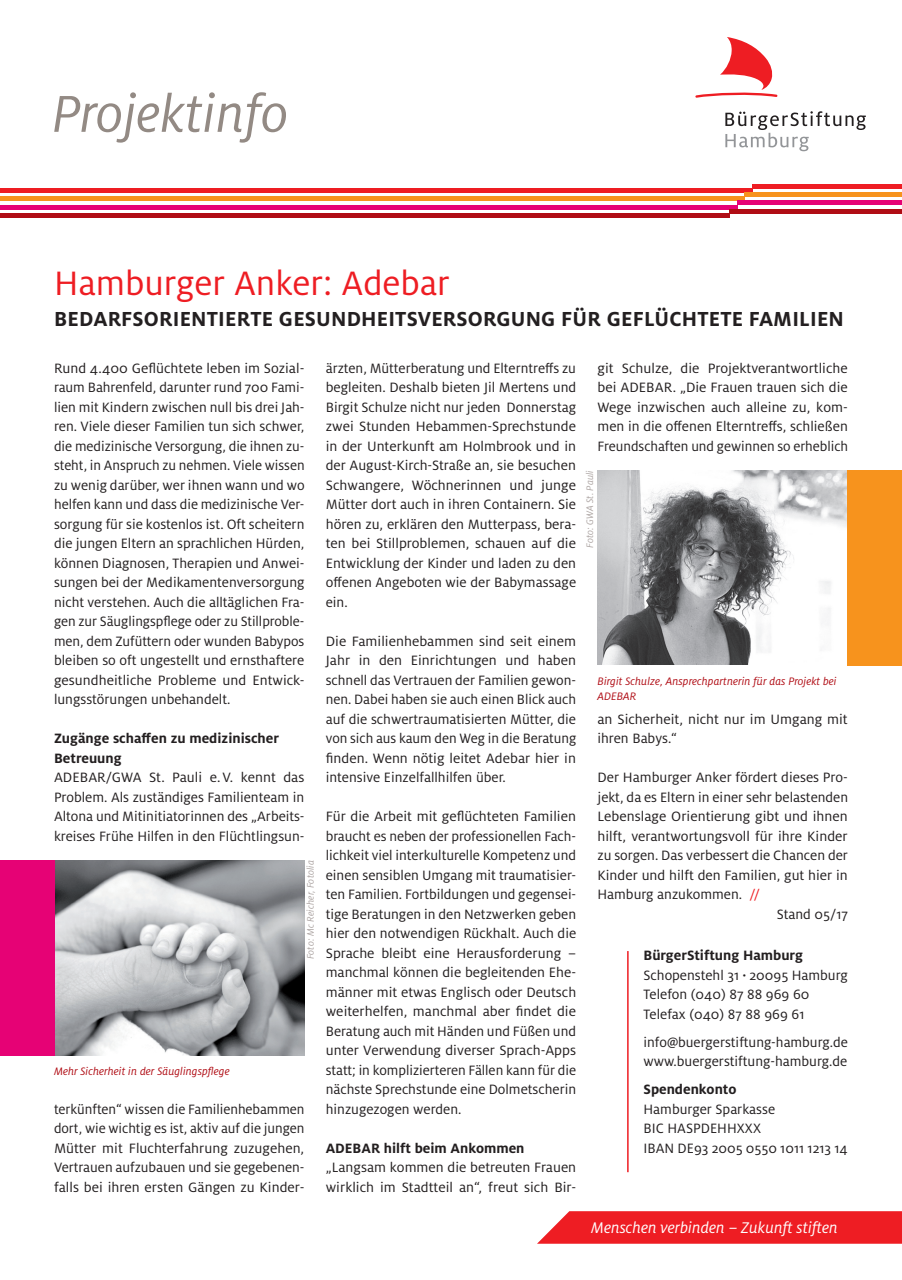
<style>
.page{position:relative;width:902px;height:1280px;background:#fff}
.page>*{position:absolute;margin:0;border:0;box-sizing:border-box;transform-origin:0 0}
.t1{font:italic 57.45px "Milo OT";color:#938a84}
.t2{font:37.5px "Milo OT";color:#ee1d23}
.t3{font:700 22.5px "Milo OT";letter-spacing:.01em;color:#231f20}
.t4{font:italic 17.1px "Milo OT";color:#fff}
.t5{font:15px/19.5px "Milo OT";color:#231f20;text-align:justify}
.t6{font:700 15px/19.5px "Milo OT";color:#231f20}
.t7{font:italic 12px/15px "Milo OT";letter-spacing:.005em;color:#b00d15}
.t8{font:italic 10.5px "Milo OT";letter-spacing:.005em;color:#ada5a3}
.s1{color:#ee1d23}
.s2{font-weight:700}
.s3{font-size:9px}
</style>
<div class="page">
<hr style="left:0;top:188px;width:752px;height:4px;background:#ee1d23">
<hr style="left:0;top:197px;width:744px;height:4px;background:#f7931d">
<hr style="left:0;top:205px;width:737px;height:4px;background:#e60275">
<div style="left:0;top:213px;width:729px;height:5px;background:#b00d15"></div>
<hr style="left:752px;top:184px;width:149px;height:4px;background:#ee1d23">
<div style="left:744px;top:192px;width:157px;height:5px;background:#f7931d"></div>
<hr style="left:737px;top:201px;width:164px;height:4px;background:#e60275">
<hr style="left:729px;top:209px;width:172px;height:4px;background:#b00d15">
<svg style="left:725px;top:111px;width:140px;height:40px"></svg>
<svg style="left:695px;top:37px;width:82px;height:61px"></svg>
<hr style="left:627px;top:951px;width:1px;height:221px;background:#ee1d23">
<img style="left:54px;top:860px;width:250px;height:195px">
<div style="left:0;top:860px;width:54px;height:195px;background:#e60275"></div>
<img style="left:597px;top:470px;width:250px;height:195px">
<div style="left:847px;top:470px;width:54px;height:195px;background:#f7931d"></div>
<svg style="left:537px;top:1211px;width:364px;height:33px;background:#ef2f34"></svg>
<div style="left:591px;top:1219px;width:247px;height:14px;background:#ee1d23"></div>
<h1 class="t1" style="left:52px;top:80px;width:238px">Projektinfo</h1>
<h2 class="t2" style="left:54px;top:261px;width:397px">Hamburger Anker: Adebar</h2>
<h3 class="t3" style="left:54px;top:306px;width:28px">Bedar</h3>
<h3 class="t3" style="left:121px;top:306px;width:724px">fsorientierte Gesundheitsversorgung für geflüchtete Familien</h3>
<p class="t5" style="left:54px;top:358px;width:252px">Rund 4.400 Geflüchtete leben im Sozial&shy;raum Bahrenfeld, darunter rund 700 Fami&shy;lien mit Kindern zwischen null bis drei Jah&shy;ren. Viele dieser Familien tun sich schwer, die medizinische Versorgung, die ihnen zu&shy;steht, in Anspruch zu nehmen. Viele wissen zu wenig darüber, wer ihnen wann und wo helfen kann und dass die medizinische Ver&shy;sorgung für sie kostenlos ist. Oft scheitern die jungen Eltern an sprachlichen Hürden, können Diagnosen, Therapien und Anwei&shy;sungen bei der Medikamentenversorgung nicht verstehen. Auch die alltäglichen Fra&shy;gen zur Säuglingspflege oder zu Stillproble&shy;men, dem Zufüttern oder wunden Babypos bleiben so oft ungestellt und ernsthaftere gesundheitliche Probleme und Entwick&shy;lungsstörungen unbehandelt.</p>
<p class="t6" style="left:54px;top:728px;width:226px">Zugänge schaffen zu medizinischer<br>Betreuung</p>
<p class="t5" style="left:54px;top:767px;width:252px">ADEBAR/GWA St. Pauli e.V. kennt das Problem. Als zuständiges Familienteam in Altona und Mitinitiatorinnen des „Arbeits&shy;kreises Frühe Hilfen in den Flüchtlingsun-</p>
<p class="t7" style="left:54px;top:1063px;width:177px">Mehr Sicherheit in der Säuglingspflege</p>
<p class="t8" style="left:304px;top:959px;width:101px;rotate:-90deg">Foto: Mc Reicher, Fotolia</p>
<p class="t5" style="left:54px;top:1099px;width:252px">terkünften“ wissen die Familienhebammen dort, wie wichtig es ist, aktiv auf die jungen Mütter mit Fluchterfahrung zuzugehen, Vertrauen aufzubauen und sie gegebenen&shy;falls bei ihren ersten Gängen zu Kinder-</p>
<p class="t5" style="left:326px;top:358px;width:252px">ärzten, Mütterberatung und Elterntreffs zu begleiten. Deshalb bieten Jil Mertens und Birgit Schulze nicht nur jeden Donnerstag zwei Stunden Hebammen-Sprechstunde in der Unterkunft am Holmbrook und in der August-Kirch-Straße an, sie besuchen Schwangere, Wöchnerinnen und junge Mütter dort auch in ihren Containern. Sie hören zu, erklären den Mutterpass, bera&shy;ten bei Stillproblemen, schauen auf die Entwicklung der Kinder und laden zu den offenen Angeboten wie der Babymassage ein.</p>
<p class="t5" style="left:326px;top:631px;width:252px">Die Familienhebammen sind seit einem Jahr in den Einrichtungen und haben schnell das Vertrauen der Familien gewon&shy;nen. Dabei haben sie auch einen Blick auch auf die schwertraumatisierten Mütter, die von sich aus kaum den Weg in die Beratung finden. Wenn nötig leitet Adebar hier in intensive Einzelfallhilfen über.</p>
<p class="t5" style="left:326px;top:806px;width:252px">Für die Arbeit mit geflüchteten Familien braucht es neben der professionellen Fach&shy;lichkeit viel interkulturelle Kompetenz und einen sensiblen Umgang mit traumatisier&shy;ten Familien. Fortbildungen und gegensei&shy;tige Beratungen in den Netzwerken geben hier den notwendigen Rückhalt. Auch die Sprache bleibt eine Herausforderung – manchmal können die begleitenden Ehe&shy;männer mit etwas Englisch oder Deutsch weiterhelfen, manchmal aber findet die Beratung auch mit Händen und Füßen und unter Verwendung diverser Sprach-Apps statt; in komplizierteren Fällen kann für die nächste Sprechstunde eine Dolmetscherin hinzugezogen werden.</p>
<p class="t6" style="left:326px;top:1138px;width:200px">ADEBAR hilft beim Ankommen</p>
<p class="t5" style="left:326px;top:1157px;width:252px">„Langsam kommen die betreuten Frauen wirklich im Stadtteil an“, freut sich Bir-</p>
<p class="t5" style="left:597px;top:358px;width:252px">git Schulze, die Projektverantwortliche bei ADEBAR. „Die Frauen trauen sich die Wege inzwischen auch alleine zu, kom&shy;men in die offenen Elterntreffs, schließen Freundschaften und gewinnen so erheblich</p>
<p class="t8" style="left:583px;top:548px;width:79px;rotate:-90deg">Foto: GWA St. Pauli</p>
<p class="t7" style="left:597px;top:673px;width:241px">Birgit Schulze, Ansprechpartnerin für das Projekt bei<br>ADEBAR</p>
<p class="t5" style="left:597px;top:709px;width:252px">an Sicherheit, nicht nur im Umgang mit ihren Babys.“</p>
<p class="t5" style="left:597px;top:767px;width:252px">Der Hamburger Anker fördert dieses Pro-</p>
<p class="t5" style="left:597px;top:787px;width:252px">jekt, da es Eltern in einer sehr belastenden</p>
<p class="t5" style="left:597px;top:806px;width:252px">Lebenslage Orientierung gibt und ihnen</p>
<p class="t5" style="left:597px;top:826px;width:252px">hilft, verantwortungsvoll für ihre Kinder</p>
<p class="t5" style="left:597px;top:845px;width:252px">zu sorgen. Das verbessert die Chancen der</p>
<p class="t5" style="left:597px;top:865px;width:252px">Kinder und hilft den Familien, gut hier in</p>
<p class="t5" style="left:597px;top:884px;width:164px">Hamburg anzukommen. <span class="s1">//</span></p>
<p class="t5" style="left:776px;top:904px;width:73px">Stand 05/17</p>
<p class="t5" style="left:643px;top:946px;width:206px;text-align:left"><span class="s2">BürgerStiftung Hamburg<br></span>Schopenstehl 31 <span class="s3">•</span> 20095 Hamburg<br>Telefon (040) 87 88 969 60<br>Telefax (040) 87 88 969 61</p>
<p class="t5" style="left:643px;top:1032px;width:206px">info@buergerstiftung-hamburg.de www.buergerstiftung-hamburg.de</p>
<p class="t6" style="left:643px;top:1080px;width:94px">Spendenkonto</p>
<p class="t5" style="left:643px;top:1099px;width:206px;text-align:left">Hamburger Sparkasse<br>BIC HASPDEHHXXX<br>IBAN DE93 2005 0550 1011 1213 14</p>
<p class="t4" style="left:591px;top:1217px;width:248px">Menschen verbinden – Zukunft stiften</p>
</div>
